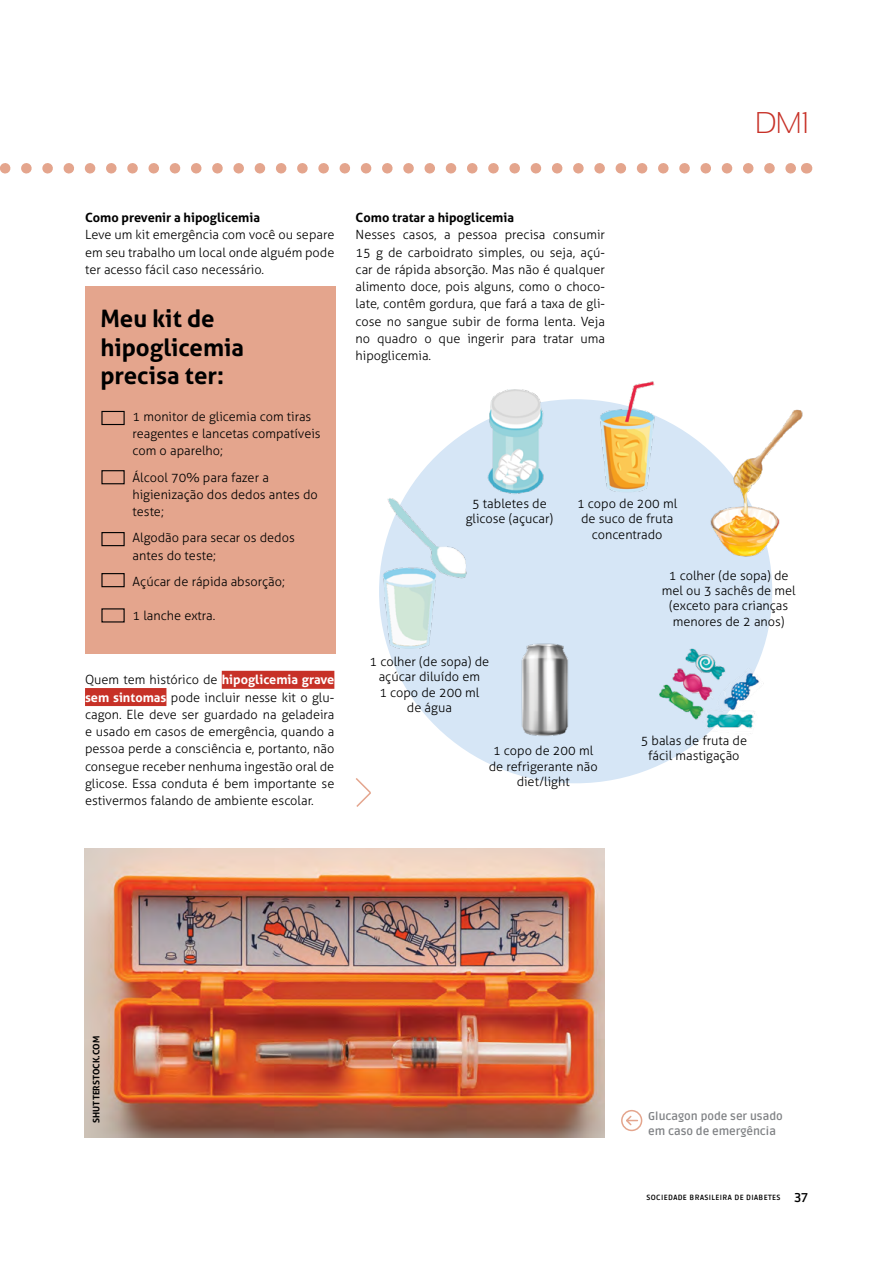
<style>
.page{position:relative;width:893px;height:1263px;background:#fff}
.page>*{position:absolute;margin:0;border:0;box-sizing:border-box;transform-origin:0 0}
.t1{font:300 30px "Sansation";color:#c73127}
.t2{font:700 24px/28.8px "Aller";color:#000}
.t3{font:300 12.75px/17.2px "Aller";color:#000;text-align:center}
.t4{font:700 12.75px "Aller";color:#000}
.t5{font:700 11.25px/15px "Ruda";color:#808285}
.t6{font:700 9px "Aller";color:#000}
.t7{font:700 7.5px "Ruda";letter-spacing:.05em;color:#000}
.s1{font-weight:700;color:#fff}
.s2{font-size:12.75px}
</style>
<div class="page">
<img style="left:84px;top:848px;width:521px;height:289px">
<svg style="left:0;top:163px;width:796px;height:11px"></svg>
<div style="left:621px;top:1110px;width:21px;height:21px;border:2px solid #e4a58d;border-radius:50%"></div>
<svg style="left:625px;top:1114px;width:12px;height:13px"></svg>
<img style="left:357px;top:381px;width:446px;height:426px">
<div style="left:222px;top:671px;width:112px;height:18px;background:#c73127"></div>
<div style="left:85px;top:688px;width:81px;height:18px;background:#c73127"></div>
<div style="left:86px;top:286px;width:250px;height:368px;background:#e4a58d"></div>
<div style="left:101px;top:411px;width:24px;height:14px;border:1px solid #000"></div>
<div style="left:101px;top:470px;width:24px;height:14px;border:1px solid #000"></div>
<div style="left:101px;top:532px;width:24px;height:14px;border:1px solid #000"></div>
<div style="left:101px;top:573px;width:24px;height:14px;border:1px solid #000"></div>
<h1 class="t1" style="left:755px;top:106px;width:56px">DM1</h1>
<p class="t4" style="left:85px;top:210px;width:176px">Como prevenir a hipoglicemia</p>
<p class="t3" style="left:85px;top:226px;width:251px;text-align:justify">Leve um kit emergência com você ou separe em seu trabalho um local onde alguém pode ter acesso fácil caso necessário.</p>
<h2 class="t2" style="left:100px;top:304px;width:145px">Meu kit de hipoglicemia precisa ter:</h2>
<p class="t3" style="left:133px;top:408px;width:190px;text-align:left">1 monitor de glicemia com tiras reagentes e lancetas compatíveis com o aparelho;</p>
<p class="t3" style="left:133px;top:468px;width:187px;text-align:left">Álcool 70% para fazer a higienização dos dedos antes do teste;</p>
<p class="t3" style="left:133px;top:529px;width:164px;text-align:left">Algodão para secar os dedos antes do teste;</p>
<p class="t3" style="left:133px;top:573px;width:154px">Açúcar de rápida absorção;</p>
<p class="t3" style="left:133px;top:607px;width:84px">1 lanche extra.</p>
<p class="t3" style="left:85px;top:671px;width:251px;text-align:justify">Quem tem histórico de <span class="s1">hipoglicemia grave sem sintomas</span> pode incluir nesse kit o glu&shy;cagon. Ele deve ser guardado na geladeira e usado em casos de emergência, quando a pessoa perde a consciência e, portanto, não consegue receber nenhuma ingestão oral de glicose. Essa conduta é bem importante se estivermos falando de ambiente escolar.</p>
<p class="t4" style="left:356px;top:210px;width:160px">Como tratar a hipoglicemia</p>
<p class="t3" style="left:356px;top:226px;width:251px;text-align:justify">Nesses casos, a pessoa precisa consumir 15 g de carboidrato simples, ou seja, açú&shy;car de rápida absorção. Mas não é qualquer alimento doce, pois alguns, como o choco&shy;late, contêm gordura, que fará a taxa de gli&shy;cose no sangue subir de forma lenta. Veja no quadro o que ingerir para tratar uma hipoglicemia.</p>
<p class="t3" style="left:466px;top:496px;width:89px;line-height:15.3px">5 tabletes de glicose (açucar)</p>
<p class="t3" style="left:577px;top:496px;width:102px;line-height:15.3px">1 copo de 200 ml de suco de fruta concentrado</p>
<p class="t3" style="left:662px;top:568px;width:135px;line-height:15.3px">1 colher (de sopa) de mel ou 3 sachês de mel (exceto para crianças menores de 2 anos)</p>
<p class="t3" style="left:370px;top:654px;width:121px;line-height:15.3px">1 colher (de sopa) de açúcar diluído em<br>1 copo de 200 ml<br>de água</p>
<p class="t3" style="left:489px;top:743px;width:110px;line-height:15.3px">1 copo de 200 ml de refrigerante não diet/light</p>
<p class="t3" style="left:641px;top:732px;width:108px;line-height:15.3px">5 balas de fruta de fácil mastigação</p>
<p class="t6" style="left:91px;top:1123px;width:88px;rotate:-90deg">SHUTTERSTOCK.COM</p>
<p class="t5" style="left:648px;top:1108px;width:136px">Glucagon pode ser usado em caso de emergência</p>
<p class="t7" style="left:646px;top:1193px;width:163px">SOCIEDADE BRASILEIRA DE DIABETES <span class="s2">37</span></p>
</div>
